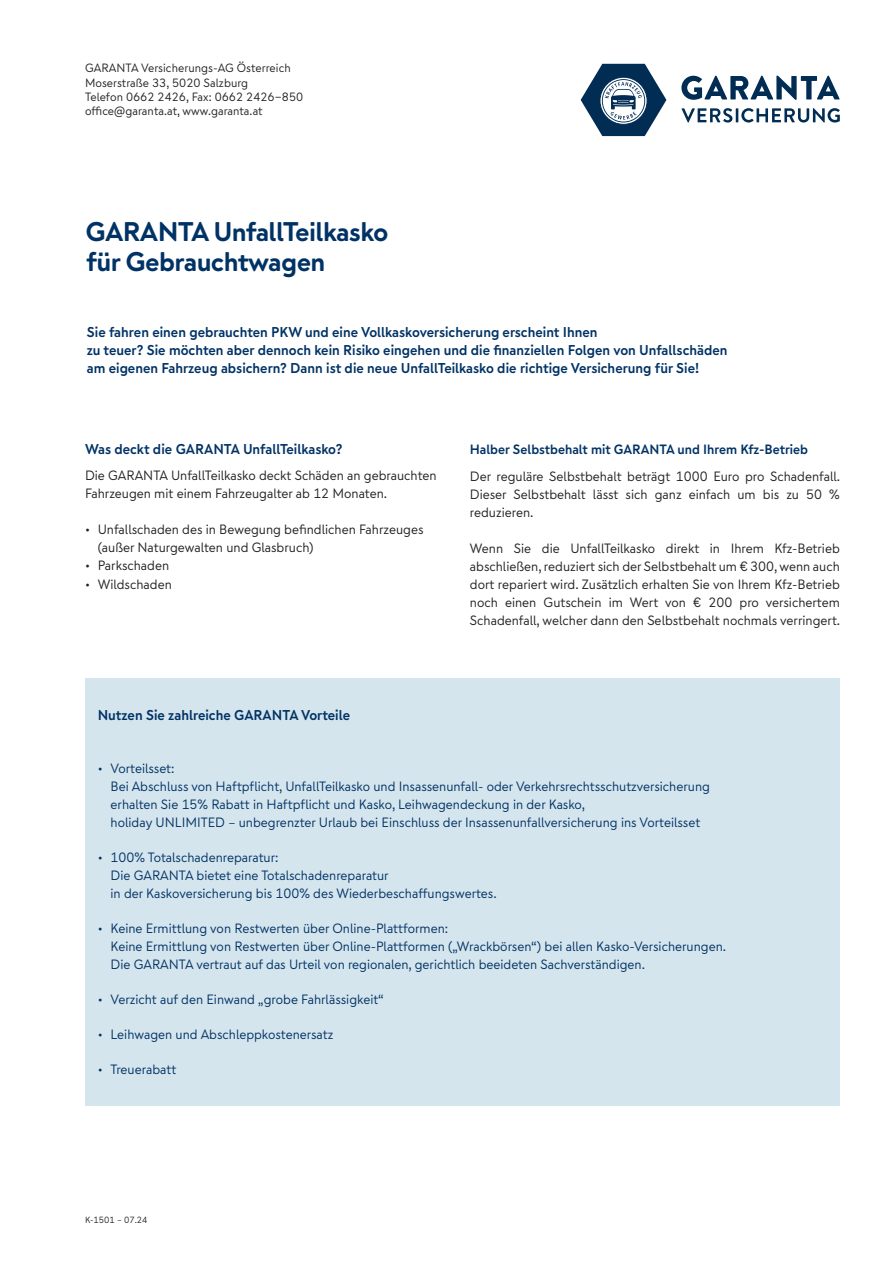
<style>
.page{position:relative;width:893px;height:1263px;background:#fff}
.page>*{position:absolute;margin:0;border:0;box-sizing:border-box;transform-origin:0 0}
.t1{font:700 27px/30px "Nuernberger Image";color:#003265}
.t2{font:700 14.25px/18px "Nuernberger Text";color:#003265}
.t3{font:13.5px/18px "Nuernberger Text";color:#003265}
.t4{font:13.5px/18px "Nuernberger Text";color:#231f20;text-align:justify}
.t5{font:700 13.5px "Nuernberger Text";color:#003265}
.t6{font:12px/14.4px "Nuernberger Text";letter-spacing:.005em;color:#231f20}
.t7{font:9px "Nuernberger Text";color:#231f20}
</style>
<div class="page">
<div style="left:85px;top:678px;width:755px;height:427px;background:#d5e5ed"></div>
<svg style="left:681px;top:76px;width:159px;height:24px"></svg>
<svg style="left:581px;top:64px;width:85px;height:72px"></svg>
<svg style="left:681px;top:108px;width:159px;height:15px"></svg>
<p class="t6" style="left:85px;top:61px;width:220px">GARANTA Versicherungs-AG Österreich Moserstraße 33, 5020 Salzburg<br>Telefon 0662 2426, Fax: 0662 2426-850 office@garanta.at, www.garanta.at</p>
<h1 class="t1" style="left:86px;top:216px;width:304px">GARANTA UnfallTeilkasko für Gebrauchtwagen</h1>
<p class="t2" style="left:87px;top:323px;width:642px">Sie fahren einen gebrauchten PKW und eine Vollkaskoversicherung erscheint Ihnen<br>zu teuer? Sie möchten aber dennoch kein Risiko eingehen und die finanziellen Folgen von Unfallschäden am eigenen Fahrzeug absichern? Dann ist die neue UnfallTeilkasko die richtige Versicherung für Sie!</p>
<p class="t2" style="left:85px;top:440px;width:259px">Was deckt die GARANTA UnfallTeilkasko?</p>
<p class="t4" style="left:85px;top:466px;width:353px">Die GARANTA UnfallTeilkasko deckt Schäden an gebrauchten<br>Fahrzeugen mit einem Fahrzeugalter ab 12 Monaten.</p>
<p class="t4" style="left:98px;top:520px;width:327px;text-indent:-13px">• Unfallschaden des in Bewegung befindlichen Fahrzeuges (außer Naturgewalten und Glasbruch)</p>
<p class="t4" style="left:85px;top:556px;width:86px">• Parkschaden</p>
<p class="t4" style="left:85px;top:575px;width:88px">• Wildschaden</p>
<p class="t2" style="left:98px;top:705px;width:254px">Nutzen Sie zahlreiche GARANTA Vorteile</p>
<p class="t5" style="left:470px;top:440px;width:340px">Halber Selbstbehalt mit GARANTA und Ihrem Kfz-Betrieb</p>
<p class="t4" style="left:470px;top:467px;width:372px">Der reguläre Selbstbehalt beträgt 1000 Euro pro Schadenfall.<br>Dieser Selbstbehalt lässt sich ganz einfach um bis zu 50 % reduzieren.</p>
<p class="t4" style="left:470px;top:539px;width:372px">Wenn Sie die UnfallTeilkasko direkt in Ihrem Kfz-Betrieb abschließen, reduziert sich der Selbstbehalt um € 300, wenn auch dort repariert wird. Zusätzlich erhalten Sie von Ihrem Kfz-Betrieb noch einen Gutschein im Wert von € 200 pro versichertem Schadenfall, welcher dann den Selbstbehalt nochmals verringert.</p>
<p class="t3" style="left:111px;top:759px;width:601px;text-indent:-13px">• Vorteilsset:<br>Bei Abschluss von Haftpflicht, UnfallTeilkasko und Insassenunfall- oder Verkehrsrechtsschutzversicherung erhalten Sie 15% Rabatt in Haftpflicht und Kasko, Leihwagendeckung in der Kasko,<br>holiday UNLIMITED – unbegrenzter Urlaub bei Einschluss der Insassenunfallversicherung ins Vorteilsset</p>
<p class="t3" style="left:111px;top:848px;width:388px;text-indent:-13px">• 100% Totalschadenreparatur:<br>Die GARANTA bietet eine Totalschadenreparatur<br>in der Kaskoversicherung bis 100% des Wiederbeschaffungswertes.</p>
<p class="t3" style="left:111px;top:919px;width:617px;text-indent:-13px">• Keine Ermittlung von Restwerten über Online-Plattformen:<br>Keine Ermittlung von Restwerten über Online-Plattformen („Wrackbörsen“) bei allen Kasko-Versicherungen.<br>Die GARANTA vertraut auf das Urteil von regionalen, gerichtlich beeideten Sachverständigen.</p>
<p class="t3" style="left:98px;top:990px;width:288px">• Verzicht auf den Einwand „grobe Fahrlässigkeit“</p>
<p class="t3" style="left:98px;top:1025px;width:237px">• Leihwagen und Abschleppkostenersatz</p>
<p class="t3" style="left:98px;top:1060px;width:80px">• Treuerabatt</p>
<p class="t7" style="left:85px;top:1213px;width:64px">K-1501 – 07.24</p>
</div>
